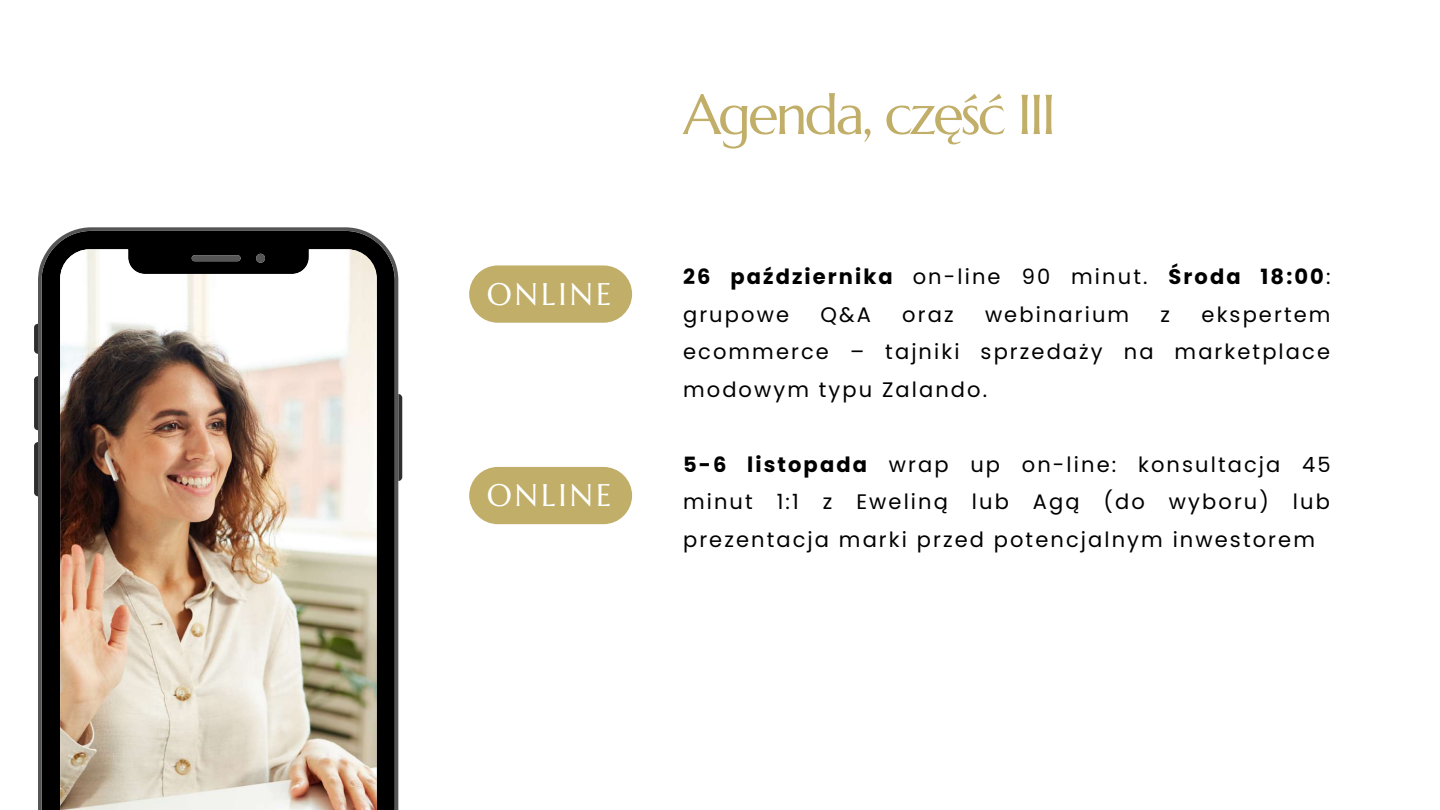
<style>
.page{position:relative;width:1440px;height:810px;background:#fff}
.page>*{position:absolute;margin:0;border:0;box-sizing:border-box;transform-origin:0 0}
.t1{font:56px "Marcellus";letter-spacing:-.05em;color:#c1ae68}
.t2{font:31.2px "Marcellus";letter-spacing:.1em;color:#fff}
.t3{font:21px/37.5px "Poppins";letter-spacing:.1em;color:#000;text-align:justify}
.t4{font:700 21px/37.5px "Poppins";letter-spacing:.1em;color:#000}
.s1{font-weight:400}
.s2{font-weight:700}
</style>
<div class="page">
<svg style="left:34px;top:324px;width:4px;height:30px"></svg>
<svg style="left:34px;top:376px;width:4px;height:54px"></svg>
<svg style="left:34px;top:442px;width:4px;height:54px"></svg>
<svg style="left:398px;top:394px;width:4px;height:87px"></svg>
<img style="left:38px;top:227px;width:360px;height:583px">
<div style="left:469px;top:467px;width:163px;height:57px;background:#c1ae68;border-radius:29px"></div>
<div style="left:469px;top:265px;width:163px;height:58px;background:#c1ae68;border-radius:29px"></div>
<h2 class="t2" style="left:487px;top:275px;width:126px">ONLINE</h2>
<h2 class="t2" style="left:487px;top:476px;width:126px">ONLINE</h2>
<h1 class="t1" style="left:683px;top:79px;width:375px">Agenda, część III</h1>
<p class="t4" style="left:683px;top:258px;width:649px">26 października <span class="s1">on-line 90 minut.</span> Środa 18:00<span class="s1">: grupowe</span></p>
<p class="t3" style="left:820px;top:295px;width:52px">Q&amp;A</p>
<p class="t3" style="left:902px;top:295px;width:53px">oraz</p>
<p class="t3" style="left:985px;top:295px;width:146px">webinarium</p>
<p class="t3" style="left:1161px;top:295px;width:11px">z</p>
<p class="t3" style="left:683px;top:295px;width:649px;text-indent:519px">ekspertem ecommerce – tajniki sprzedaży na marketplace modowym typu Zalando.</p>
<p class="t3" style="left:683px;top:445px;width:649px"><span class="s2">5-6 listopada</span> wrap up on-line: konsultacja 45 minut 1:1 z Eweliną lub Agą (do wyboru) lub prezentacja marki przed potencjalnym inwestorem</p>
</div>
